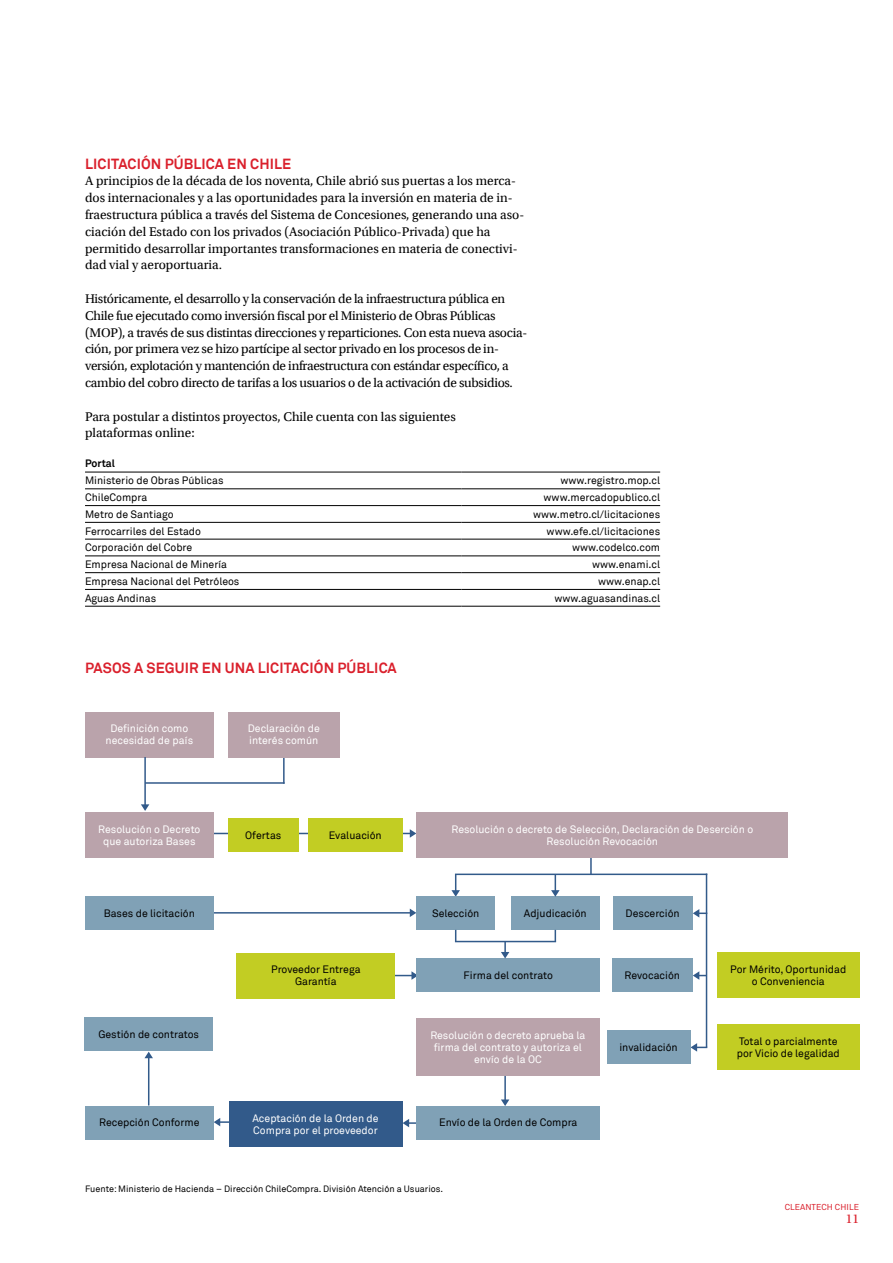
<style>
.page{position:relative;width:893px;height:1263px;background:#fff}
.page>*{position:absolute;margin:0;border:0;box-sizing:border-box;transform-origin:0 0}
.t1{font:14.4px "Akkurat S GE Bold";letter-spacing:.01em;color:#da202c}
.t2{font:13.2px/16.8px "Utopia S GE Regular";letter-spacing:-.01em;color:#000}
.t3{font:13.2px "Utopia S GE Regular";color:#da202c}
.t4{font:10.5px/12px "Akkurat S GE Regular";color:#000;text-align:center}
.t5{font:10.5px/12px "Akkurat S GE Regular";color:#fff;text-align:center}
.t6{font:10.5px "Akkurat S GE Bold";color:#000}
.t7{font:9px "Akkurat S GE Regular";color:#000}
.t8{font:8.4px "Akkurat S GE Regular";letter-spacing:.01em;color:#da202c}
</style>
<div class="page">
<hr style="left:85px;top:522px;width:376px;height:1px;background:#000">
<hr style="left:461px;top:522px;width:199px;height:1px;background:#000">
<hr style="left:85px;top:539px;width:376px;height:1px;background:#000">
<hr style="left:461px;top:539px;width:199px;height:1px;background:#000">
<hr style="left:85px;top:556px;width:376px;height:1px;background:#000">
<hr style="left:461px;top:556px;width:199px;height:1px;background:#000">
<hr style="left:85px;top:572px;width:376px;height:1px;background:#000">
<hr style="left:461px;top:572px;width:199px;height:1px;background:#000">
<hr style="left:85px;top:589px;width:376px;height:1px;background:#000">
<hr style="left:461px;top:589px;width:199px;height:1px;background:#000">
<hr style="left:85px;top:606px;width:376px;height:1px;background:#000">
<hr style="left:461px;top:606px;width:199px;height:1px;background:#000">
<hr style="left:85px;top:472px;width:376px;height:1px;background:#000">
<hr style="left:461px;top:472px;width:199px;height:1px;background:#000">
<hr style="left:85px;top:505px;width:376px;height:1px;background:#000">
<hr style="left:461px;top:505px;width:199px;height:1px;background:#000">
<hr style="left:85px;top:489px;width:376px;height:1px;background:#000">
<hr style="left:461px;top:489px;width:199px;height:1px;background:#000">
<hr style="left:590px;top:835px;width:2px;height:39px;background:#325a8a">
<svg style="left:451px;top:874px;width:9px;height:23px"></svg>
<svg style="left:693px;top:971px;width:13px;height:9px"></svg>
<svg style="left:693px;top:909px;width:13px;height:8px"></svg>
<svg style="left:690px;top:1043px;width:17px;height:9px"></svg>
<hr style="left:406px;top:1122px;width:50px;height:2px;background:#325a8a">
<svg style="left:403px;top:1119px;width:6px;height:8px"></svg>
<hr style="left:217px;top:1121px;width:51px;height:2px;background:#325a8a">
<svg style="left:214px;top:1118px;width:6px;height:8px"></svg>
<hr style="left:298px;top:975px;width:117px;height:1px;background:#325a8a">
<svg style="left:411px;top:971px;width:6px;height:9px"></svg>
<hr style="left:211px;top:912px;width:202px;height:1px;background:#325a8a">
<svg style="left:410px;top:908px;width:6px;height:9px"></svg>
<hr style="left:211px;top:833px;width:202px;height:1px;background:#325a8a">
<svg style="left:410px;top:829px;width:6px;height:9px"></svg>
<hr style="left:283px;top:755px;width:2px;height:29px;background:#325a8a">
<div style="left:85px;top:712px;width:129px;height:45px;background:#baa3ab"></div>
<div style="left:228px;top:712px;width:111px;height:45px;background:#baa3ab"></div>
<div style="left:85px;top:813px;width:129px;height:45px;background:#baa3ab"></div>
<div style="left:416px;top:813px;width:372px;height:45px;background:#baa3ab"></div>
<div style="left:416px;top:1018px;width:183px;height:57px;background:#baa3ab"></div>
<div style="left:228px;top:818px;width:70px;height:33px;background:#c2cd23"></div>
<div style="left:308px;top:818px;width:95px;height:33px;background:#c2cd23"></div>
<div style="left:85px;top:897px;width:129px;height:33px;background:#80a1b6"></div>
<div style="left:416px;top:897px;width:79px;height:33px;background:#80a1b6"></div>
<div style="left:511px;top:897px;width:88px;height:33px;background:#80a1b6"></div>
<div style="left:613px;top:897px;width:79px;height:33px;background:#80a1b6"></div>
<div style="left:417px;top:958px;width:183px;height:34px;background:#80a1b6"></div>
<div style="left:612px;top:958px;width:81px;height:34px;background:#80a1b6"></div>
<div style="left:607px;top:1030px;width:83px;height:33px;background:#80a1b6"></div>
<div style="left:717px;top:952px;width:142px;height:46px;background:#c2cd23"></div>
<div style="left:717px;top:1024px;width:142px;height:45px;background:#c2cd23"></div>
<div style="left:417px;top:1106px;width:183px;height:33px;background:#80a1b6"></div>
<div style="left:229px;top:1102px;width:174px;height:45px;background:#325a8a"></div>
<div style="left:84px;top:1018px;width:129px;height:33px;background:#80a1b6"></div>
<div style="left:85px;top:1106px;width:129px;height:33px;background:#80a1b6"></div>
<hr style="left:145px;top:782px;width:140px;height:2px;background:#325a8a">
<hr style="left:144px;top:757px;width:2px;height:51px;background:#325a8a">
<svg style="left:141px;top:804px;width:8px;height:7px"></svg>
<div style="left:237px;top:953px;width:158px;height:45px;background:#c2cd23"></div>
<svg style="left:551px;top:875px;width:9px;height:22px"></svg>
<hr style="left:455px;top:873px;width:252px;height:2px;background:#325a8a">
<hr style="left:706px;top:873px;width:1px;height:174px;background:#325a8a">
<hr style="left:504px;top:1076px;width:2px;height:27px;background:#325a8a">
<svg style="left:501px;top:1099px;width:8px;height:7px"></svg>
<svg style="left:501px;top:942px;width:8px;height:16px"></svg>
<hr style="left:455px;top:941px;width:101px;height:1px;background:#325a8a">
<hr style="left:148px;top:1055px;width:1px;height:50px;background:#325a8a">
<svg style="left:144px;top:1052px;width:9px;height:6px"></svg>
<p class="t1" style="left:85px;top:153px;width:208px">LICITACIÓN PÚBLICA EN CHILE</p>
<p class="t2" style="left:85px;top:172px;width:441px">A principios de la década de los noventa, Chile abrió sus puertas a los merca&shy;dos internacionales y a las oportunidades para la inversión en materia de in&shy;fraestructura pública a través del Sistema de Concesiones, generando una aso&shy;ciación del Estado con los privados (Asociación Público-Privada) que ha permitido desarrollar importantes transformaciones en materia de conectivi&shy;dad vial y aeroportuaria.</p>
<p class="t2" style="left:85px;top:289px;width:444px">Históricamente, el desarrollo y la conservación de la infraestructura pública en Chile fue ejecutado como inversión fiscal por el Ministerio de Obras Públicas (MOP), a través de sus distintas direcciones y reparticiones. Con esta nueva asocia&shy;ción, por primera vez se hizo partícipe al sector privado en los procesos de in&shy;versión, explotación y mantención de infraestructura con estándar específico, a cambio del cobro directo de tarifas a los usuarios o de la activación de subsidios.</p>
<p class="t2" style="left:85px;top:407px;width:372px">Para postular a distintos proyectos, Chile cuenta con las siguientes plataformas online:</p>
<p class="t6" style="left:85px;top:456px;width:31px">Portal</p>
<p class="t4" style="left:85px;top:474px;width:140px">Ministerio de Obras Públicas</p>
<p class="t4" style="left:560px;top:474px;width:101px">www.registro.mop.cl</p>
<p class="t4" style="left:85px;top:491px;width:64px">ChileCompra</p>
<p class="t4" style="left:544px;top:491px;width:118px">www.mercadopublico.cl</p>
<p class="t4" style="left:85px;top:508px;width:90px">Metro de Santiago</p>
<p class="t4" style="left:533px;top:508px;width:129px">www.metro.cl/licitaciones</p>
<p class="t4" style="left:85px;top:524px;width:117px">Ferrocarriles del Estado</p>
<p class="t4" style="left:547px;top:524px;width:115px">www.efe.cl/licitaciones</p>
<p class="t4" style="left:85px;top:541px;width:109px">Corporación del Cobre</p>
<p class="t4" style="left:572px;top:541px;width:89px">www.codelco.com</p>
<p class="t4" style="left:85px;top:558px;width:144px">Empresa Nacional de Minería</p>
<p class="t4" style="left:592px;top:558px;width:70px">www.enami.cl</p>
<p class="t4" style="left:85px;top:575px;width:156px">Empresa Nacional del Petróleos</p>
<p class="t4" style="left:598px;top:575px;width:64px">www.enap.cl</p>
<p class="t4" style="left:85px;top:591px;width:73px">Aguas Andinas</p>
<p class="t4" style="left:554px;top:591px;width:107px">www.aguasandinas.cl</p>
<p class="t1" style="left:85px;top:657px;width:313px">PASOS A SEGUIR EN UNA LICITACIÓN PÚBLICA</p>
<p class="t5" style="left:106px;top:722px;width:89px">Definición como necesidad de país</p>
<p class="t5" style="left:248px;top:722px;width:74px;text-align:left">Declaración de interés común</p>
<p class="t5" style="left:98px;top:823px;width:104px">Resolución o Decreto que autoriza Bases</p>
<p class="t5" style="left:451px;top:823px;width:303px">Resolución o decreto de Selección, Declaración de Deserción o<br>Resolución Revocación</p>
<p class="t4" style="left:245px;top:829px;width:38px">Ofertas</p>
<p class="t4" style="left:329px;top:829px;width:54px">Evaluación</p>
<p class="t4" style="left:104px;top:907px;width:93px">Bases de licitación</p>
<p class="t4" style="left:432px;top:907px;width:49px">Selección</p>
<p class="t4" style="left:524px;top:907px;width:64px">Adjudicación</p>
<p class="t4" style="left:626px;top:907px;width:56px">Descerción</p>
<p class="t4" style="left:98px;top:1028px;width:102px">Gestión de contratos</p>
<p class="t4" style="left:99px;top:1116px;width:102px">Recepción Conforme</p>
<p class="t4" style="left:271px;top:963px;width:91px">Proveedor Entrega<br>Garantía</p>
<p class="t5" style="left:252px;top:1112px;width:128px;text-align:left">Aceptación de la Orden de<br>Compra por el proeveedor</p>
<p class="t4" style="left:464px;top:969px;width:91px">Firma del contrato</p>
<p class="t4" style="left:625px;top:969px;width:57px">Revocación</p>
<p class="t5" style="left:430px;top:1029px;width:157px">Resolución o decreto aprueba la firma del contrato y autoriza el envío de la OC</p>
<p class="t4" style="left:439px;top:1116px;width:140px">Envío de la Orden de Compra</p>
<p class="t4" style="left:619px;top:1041px;width:60px">invalidación</p>
<p class="t7" style="left:85px;top:1182px;width:359px">Fuente: Ministerio de Hacienda – Dirección ChileCompra. División Atención a Usuarios.</p>
<p class="t4" style="left:730px;top:963px;width:118px">Por Mérito, Oportunidad o Conveniencia</p>
<p class="t4" style="left:737px;top:1035px;width:105px;text-align:left">Total o parcialmente por Vicio de legalidad</p>
<p class="t8" style="left:785px;top:1201px;width:76px">CLEANTECH CHILE</p>
<p class="t3" style="left:846px;top:1209px;width:15px">11</p>
</div>
